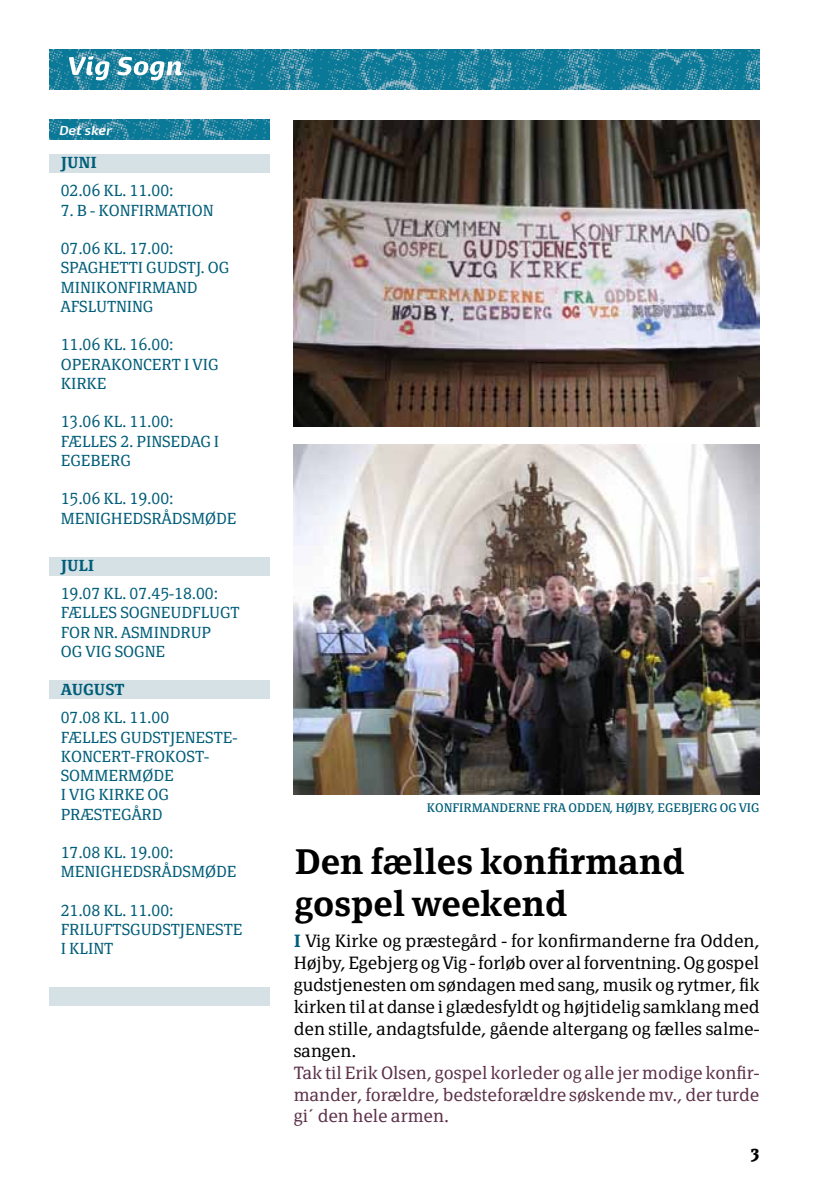
<style>
.page{position:relative;width:819px;height:1191px;background:#fff}
.page>*{position:absolute;margin:0;border:0;box-sizing:border-box;transform-origin:0 0}
.t1{font:600 35px/42px "Page Serif";color:#000}
.t2{font:300 17.5px/21.9px "Page Serif TF";color:#000;text-align:justify}
.t3{font:300 17.5px/21.9px "Page Serif TF";color:#5c3148;text-align:justify}
.t4{font:700 17.5px "Page Serif";color:#000}
.t5{font:300 15.75px/19.2px "Page Serif TF";color:#005d79}
.t6{font:600 15.75px "Page Serif TF";color:#005d79}
.t7{font:12.25px "Page Serif";color:#005d79}
.t8{font:italic 700 12.25px "Dancer TF";color:#fff}
.s1{font-weight:600;color:#005d79}
</style>
<div class="page">
<div style="left:50px;top:557px;width:220px;height:19px;background:#d5e1e5"></div>
<img style="left:50px;top:50px;width:709px;height:39px">
<div style="left:50px;top:986px;width:220px;height:19px;background:#d5e1e5"></div>
<div style="left:50px;top:680px;width:220px;height:19px;background:#d5e1e5"></div>
<div style="left:50px;top:154px;width:220px;height:19px;background:#d5e1e5"></div>
<svg style="left:69px;top:56px;width:41px;height:24px"></svg>
<svg style="left:117px;top:57px;width:64px;height:23px"></svg>
<img style="left:50px;top:120px;width:219px;height:20px">
<img style="left:294px;top:120px;width:465px;height:307px">
<img style="left:294px;top:445px;width:465px;height:349px">
<p class="t8" style="left:59px;top:123px;width:54px">Det sker</p>
<p class="t6" style="left:61px;top:153px;width:36px">JUNI</p>
<p class="t5" style="left:61px;top:181px;width:114px">02.06 KL. 11.00:</p>
<p class="t5" style="left:61px;top:200px;width:154px">7. B - KONFIRMATION</p>
<p class="t5" style="left:61px;top:239px;width:170px">07.06 KL. 17.00:<br>SPAGHETTI GUDSTJ. OG<br>MINIKONFIRMAND<br>AFSLUTNING</p>
<p class="t5" style="left:61px;top:335px;width:159px">11.06 KL. 16.00:<br>OPERAKONCERT I VIG<br>KIRKE</p>
<p class="t5" style="left:61px;top:412px;width:160px">13.06 KL. 11.00:<br>FÆLLES 2. PINSEDAG I<br>EGEBERG</p>
<p class="t5" style="left:61px;top:489px;width:177px">15.06 KL. 19.00:<br>MENIGHEDSRÅDSMØDE</p>
<p class="t6" style="left:61px;top:556px;width:34px">JULI</p>
<p class="t5" style="left:61px;top:584px;width:180px">19.07 KL. 07.45-18.00:<br>FÆLLES SOGNEUDFLUGT<br>FOR NR. ASMINDRUP<br>OG VIG SOGNE</p>
<p class="t6" style="left:61px;top:680px;width:23px">AUGUS</p>
<p class="t6" style="left:115px;top:680px;width:12px">T</p>
<p class="t5" style="left:61px;top:708px;width:178px">07.08 KL. 11.00<br>FÆLLES GUDSTJENESTE-<br>KONCERT-FROKOST-<br>SOMMERMØDE<br>I VIG KIRKE OG<br>PRÆSTEGÅRD</p>
<p class="t5" style="left:61px;top:843px;width:177px">17.08 KL. 19.00:<br>MENIGHEDSRÅDSMØDE</p>
<p class="t5" style="left:61px;top:900px;width:183px">21.08 KL. 11.00:<br>FRILUFTSGUDSTJENESTE<br>I KLINT</p>
<p class="t7" style="left:427px;top:800px;width:334px">KONFIRMANDERNE FRA ODDEN, HØJBY, EGEBJERG OG VIG</p>
<h1 class="t1" style="left:294px;top:841px;width:392px">Den fælles konfirmand gospel weekend</h1>
<p class="t2" style="left:294px;top:930px;width:467px"><span class="s1">I</span> Vig Kirke og præstegård - for konfirmanderne fra Odden, Højby, Egebjerg og Vig - forløb over al forventning. Og gospel gudstjenesten om søndagen med sang, musik og rytmer, fik kirken til at danse i glædesfyldt og højtidelig samklang med den stille, andagtsfulde, gående altergang og fælles salme&shy;sangen.</p>
<p class="t3" style="left:294px;top:1061px;width:467px">Tak til Erik Olsen, gospel korleder og alle jer modige konfir&shy;mander, forældre, bedsteforældre søskende mv., der turde gi´ den hele armen.</p>
<p class="t4" style="left:751px;top:1141px;width:10px">3</p>
</div>
